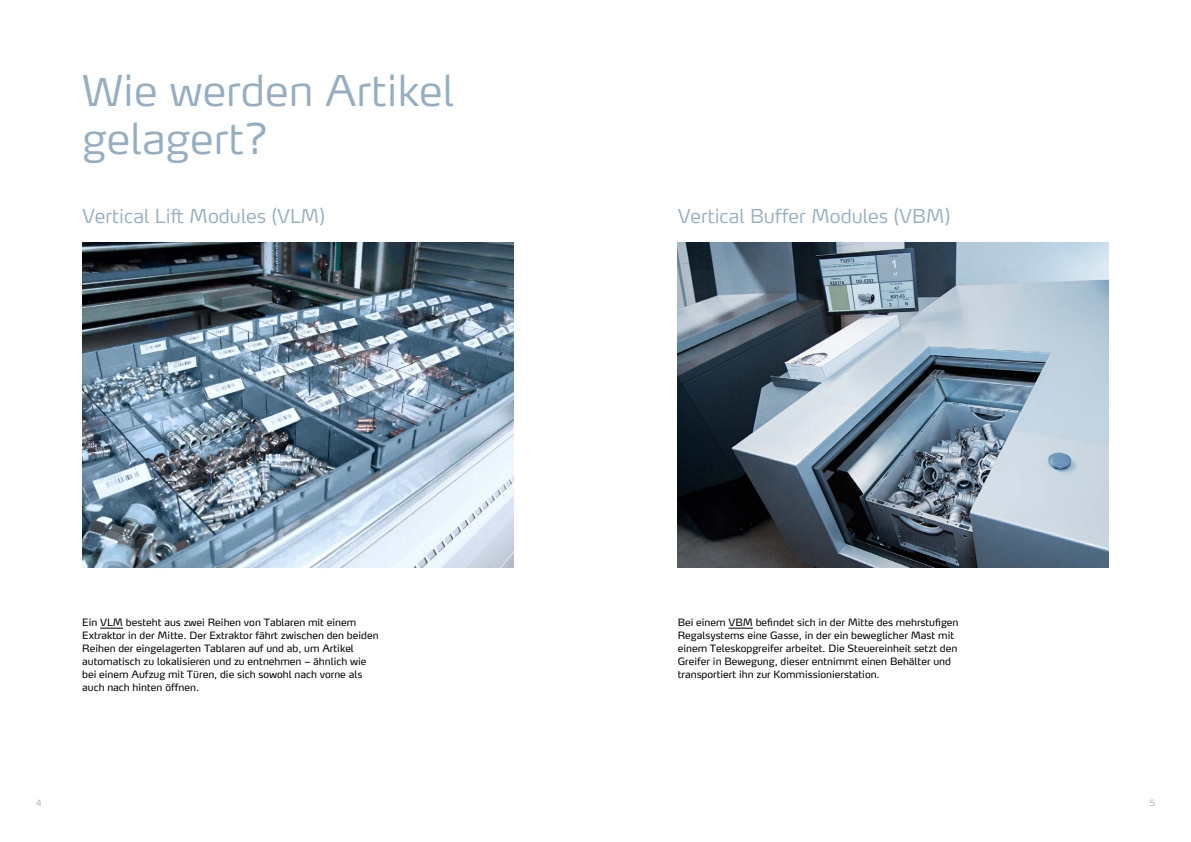
<style>
.page{position:relative;width:1191px;height:842px;background:#fff}
.page>*{position:absolute;margin:0;border:0;box-sizing:border-box;transform-origin:0 0}
.t1{font:300 42px/48px "Max Pro";color:#96aec2}
.t2{font:300 19px "Max Pro";color:#96aec2}
.t3{font:10px/13px "Max Pro";color:#000}
.t4{font:300 8.5px "Max Pro";color:#a8aca9}
</style>
<div class="page">
<img style="left:677px;top:242px;width:431px;height:325px">
<img style="left:82px;top:242px;width:431px;height:325px">
<svg style="left:100px;top:628px;width:23px;height:1px"></svg>
<svg style="left:728px;top:628px;width:25px;height:1px"></svg>
<h1 class="t1" style="left:82px;top:62px;width:374px">Wie werden Artikel gelagert?</h1>
<h2 class="t2" style="left:82px;top:200px;width:244px">Vertical Lift Modules (VLM)</h2>
<p class="t3" style="left:82px;top:615px;width:298px">Ein VLM besteht aus zwei Reihen von Tablaren mit einem Extraktor in der Mitte. Der Extraktor fährt zwischen den beiden Reihen der eingelagerten Tablaren auf und ab, um Artikel automatisch zu lokalisieren und zu entnehmen – ähnlich wie bei einem Aufzug mit Türen, die sich sowohl nach vorne als auch nach hinten öffnen.</p>
<h2 class="t2" style="left:677px;top:200px;width:274px">Vertical Buffer Modules (VBM)</h2>
<p class="t3" style="left:677px;top:615px;width:282px">Bei einem VBM befindet sich in der Mitte des mehrstufigen Regalsystems eine Gasse, in der ein beweglicher Mast mit einem Teleskopgreifer arbeitet. Die Steuereinheit setzt den Greifer in Bewegung, dieser entnimmt einen Behälter und transportiert ihn zur Kommissionierstation.</p>
<p class="t4" style="left:36px;top:796px;width:8px">4</p>
<p class="t4" style="left:1150px;top:796px;width:7px">5</p>
</div>
